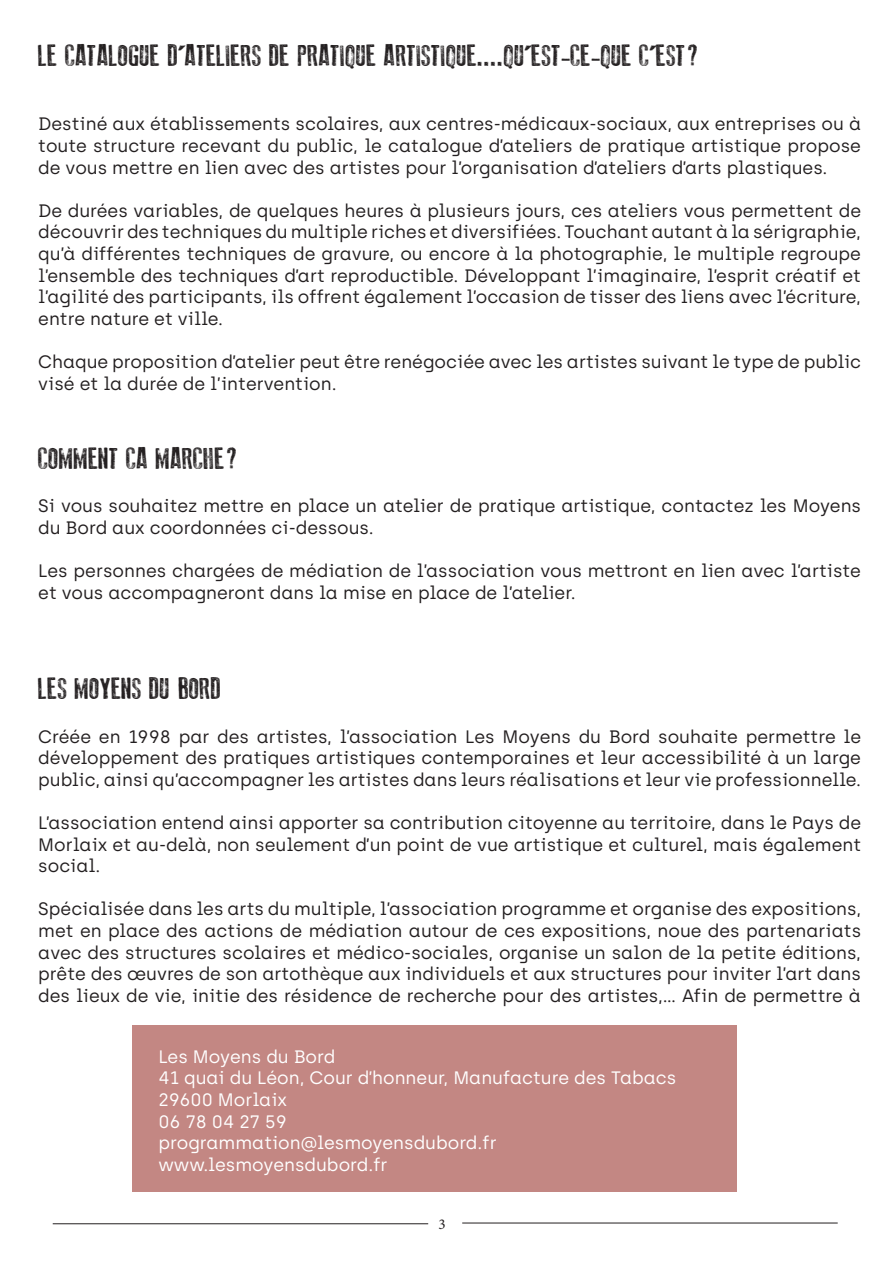
<style>
.page{position:relative;width:893px;height:1263px;background:#fff}
.page>*{position:absolute;margin:0;border:0;box-sizing:border-box;transform-origin:0 0}
.t1{font:30px "Old Press";color:#231f20}
.t2{font:18px/21.6px "Archia";color:#231f20;text-align:justify}
.t3{font:18px/21.6px "Archia";color:#fff}
.t4{font:15px "Minion Pro";color:#231f20}
</style>
<div class="page">
<hr style="left:53px;top:1223px;width:375px;height:1px;background:#231f20">
<hr style="left:462px;top:1223px;width:376px;height:1px;background:#231f20">
<div style="left:132px;top:1025px;width:604px;height:166px;background:#c38783"></div>
<p class="t1" style="left:38px;top:38px;width:665px">LE CATALOGUE D’ATELIERS DE PRATIQUE ARTISTIQUE....QU’EST-CE-QUE C’EST?</p>
<p class="t2" style="left:38px;top:113px;width:824px">Destiné aux établissements scolaires, aux centres-médicaux-sociaux, aux entreprises ou à toute structure recevant du public, le catalogue d’ateliers de pratique artistique propose de vous mettre en lien avec des artistes pour l’organisation d’ateliers d’arts plastiques.</p>
<p class="t2" style="left:38px;top:200px;width:824px">De durées variables, de quelques heures à plusieurs jours, ces ateliers vous permettent de découvrir des techniques du multiple riches et diversifiées. Touchant autant à la sérigraphie, qu’à différentes techniques de gravure, ou encore à la photographie, le multiple regroupe l’ensemble des techniques d’art reproductible. Développant l’imaginaire, l’esprit créatif et l’agilité des participants, ils offrent également l’occasion de tisser des liens avec l’écriture, entre nature et ville.</p>
<p class="t2" style="left:38px;top:351px;width:824px">Chaque proposition d’atelier peut être renégociée avec les artistes suivant le type de public visé et la durée de l’intervention.</p>
<p class="t1" style="left:38px;top:442px;width:204px">COMMENT CA MARCHE?</p>
<p class="t2" style="left:38px;top:495px;width:824px">Si vous souhaitez mettre en place un atelier de pratique artistique, contactez les Moyens du Bord aux coordonnées ci-dessous.</p>
<p class="t2" style="left:38px;top:560px;width:824px">Les personnes chargées de médiation de l’association vous mettront en lien avec l’artiste et vous accompagneront dans la mise en place de l’atelier.</p>
<p class="t1" style="left:38px;top:672px;width:185px">LES MOYENS DU BORD</p>
<p class="t2" style="left:38px;top:725px;width:824px">Créée en 1998 par des artistes, l’association Les Moyens du Bord souhaite permettre le développement des pratiques artistiques contemporaines et leur accessibilité à un large public, ainsi qu’accompagner les artistes dans leurs réalisations et leur vie professionnelle.</p>
<p class="t2" style="left:38px;top:812px;width:824px">L’association entend ainsi apporter sa contribution citoyenne au territoire, dans le Pays de Morlaix et au-delà, non seulement d’un point de vue artistique et culturel, mais également social.</p>
<p class="t2" style="left:38px;top:898px;width:824px">Spécialisée dans les arts du multiple, l’association programme et organise des expositions, met en place des actions de médiation autour de ces expositions, noue des partenariats avec des structures scolaires et médico-sociales, organise un salon de la petite éditions, prête des œuvres de son artothèque aux individuels et aux structures pour inviter l’art dans des lieux de vie, initie des résidence de recherche pour des artistes,... Afin de permettre à</p>
<p class="t3" style="left:158px;top:1045px;width:178px">Les Moyens du Bord</p>
<p class="t3" style="left:158px;top:1067px;width:520px">41 quai du Léon, Cour d’honneur, Manufacture des Tabacs<br>29600 Morlaix</p>
<p class="t3" style="left:158px;top:1110px;width:130px">06 78 04 27 59</p>
<p class="t3" style="left:158px;top:1132px;width:340px">programmation@lesmoyensdubord.fr</p>
<p class="t3" style="left:158px;top:1153px;width:231px">www.lesmoyensdubord.fr</p>
<p class="t4" style="left:439px;top:1214px;width:9px">3</p>
</div>
